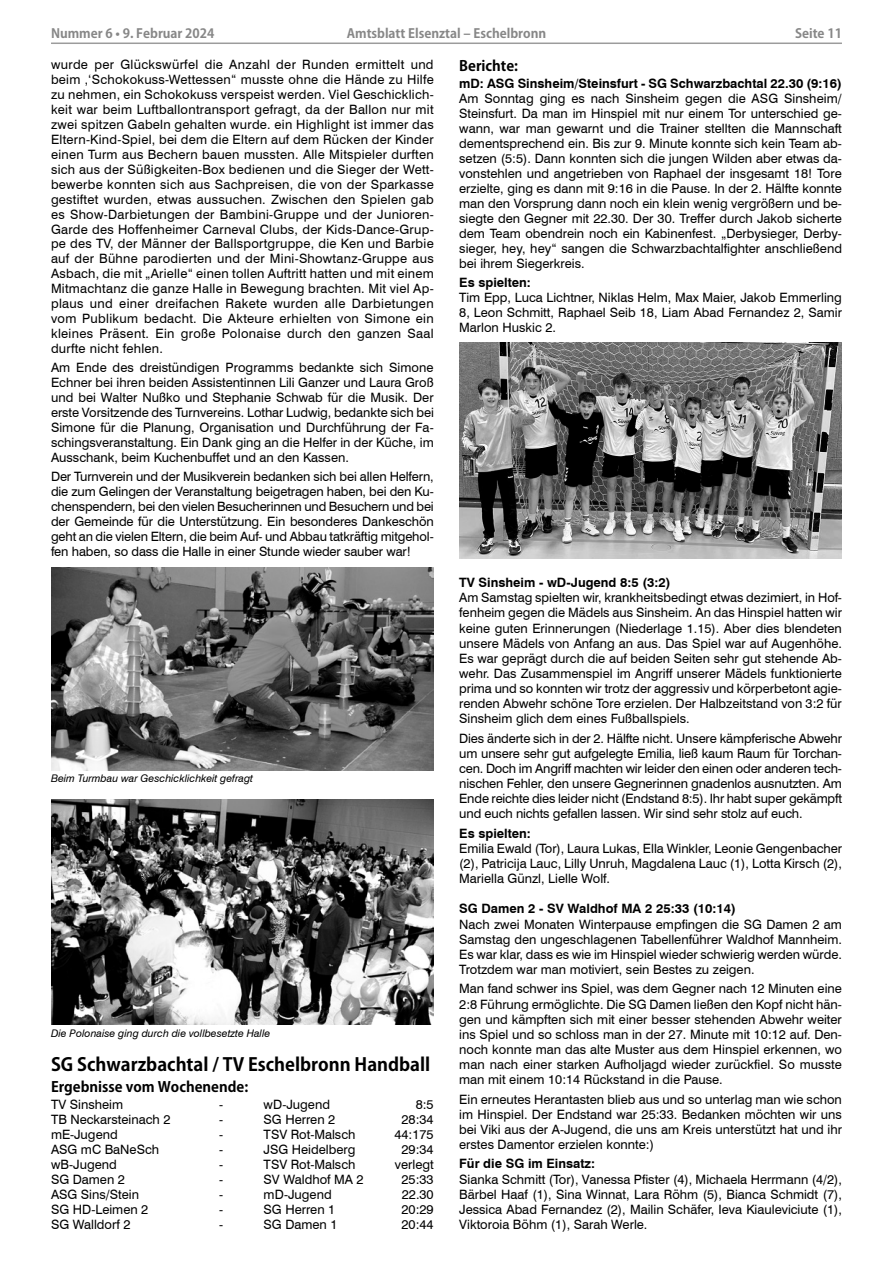
<style>
.page{position:relative;width:893px;height:1263px;background:#fff}
.page>*{position:absolute;margin:0;border:0;box-sizing:border-box;transform-origin:0 0}
.Überschrift2_Kozuka{font:700 18px "Koz Go Pro";color:#000}
.Überschrift_3_Kozuka{font:700 14.25px "Koz Go Pro";color:#000}
.Fließtext_8_5{font:12.9px/15px "Swiss 721 BT";color:#000;text-align:justify}
.Fließtext_8_5-2{font:700 12.9px "Swiss 721 BT";color:#000}
.t1{font:700 12.75px "Koz Go Pro";color:#878787}
.Fließtext_8_5-3{font:italic 10.5px "Swiss 721 BT";color:#000}
</style>
<div class="page">
<hr style="left:51px;top:43px;width:791px;height:1px;background:#9c9c9c">
<img style="left:51px;top:567px;width:383px;height:203px">
<img style="left:51px;top:799px;width:383px;height:225px">
<img style="left:459px;top:343px;width:383px;height:215px">
<p class="t1" style="left:51px;top:25px;width:165px">Nummer 6 • 9. Februar 2024</p>
<p class="t1" style="left:347px;top:25px;width:201px">Amtsblatt Elsenztal – Eschelbronn</p>
<p class="t1" style="left:795px;top:25px;width:48px">Seite 11</p>
<p class="Fließtext_8_5" style="left:51px;top:57px;width:384px">wurde per Glückswürfel die Anzahl der Runden ermittelt und beim ‚‘Schokokuss-Wettessen“ musste ohne die Hände zu Hilfe zu nehmen, ein Schokokuss verspeist werden. Viel Geschicklich&shy;keit war beim Luftballontransport gefragt, da der Ballon nur mit zwei spitzen Gabeln gehalten wurde. ein Highlight ist immer das Eltern-Kind-Spiel, bei dem die Eltern auf dem Rücken der Kinder einen Turm aus Bechern bauen mussten. Alle Mitspieler durften sich aus der Süßigkeiten-Box bedienen und die Sieger der Wett&shy;bewerbe konnten sich aus Sachpreisen, die von der Sparkasse gestiftet wurden, etwas aussuchen. Zwischen den Spielen gab es Show-Darbietungen der Bambini-Gruppe und der Junioren-Garde des Hoffenheimer Carneval Clubs, der Kids-Dance-Grup&shy;pe des TV, der Männer der Ballsportgruppe, die Ken und Barbie auf der Bühne parodierten und der Mini-Showtanz-Gruppe aus Asbach, die mit „Arielle“ einen tollen Auftritt hatten und mit einem Mitmachtanz die ganze Halle in Bewegung brachten. Mit viel Ap&shy;plaus und einer dreifachen Rakete wurden alle Darbietungen vom Publikum bedacht. Die Akteure erhielten von Simone ein kleines Präsent. Ein große Polonaise durch den ganzen Saal durfte nicht fehlen.</p>
<p class="Fließtext_8_5" style="left:51px;top:360px;width:384px">Am Ende des dreistündigen Programms bedankte sich Simone Echner bei ihren beiden Assistentinnen Lili Ganzer und Laura Groß und bei Walter Nußko und Stephanie Schwab für die Musik. Der erste Vorsitzende des Turnvereins. Lothar Ludwig, bedankte sich bei Simone für die Planung, Organisation und Durchführung der Fa&shy;schingsveranstaltung. Ein Dank ging an die Helfer in der Küche, im Ausschank, beim Kuchenbuffet und an den Kassen.</p>
<p class="Fließtext_8_5" style="left:51px;top:468px;width:384px">Der Turnverein und der Musikverein bedanken sich bei allen Helfern, die zum Gelingen der Veranstaltung beigetragen haben, bei den Ku&shy;chenspendern, bei den vielen Besucherinnen und Besuchern und bei der Gemeinde für die Unterstützung. Ein besonderes Dankeschön geht an die vielen Eltern, die beim Auf- und Abbau tatkräftig mitgehol&shy;fen haben, so dass die Halle in einer Stunde wieder sauber war!</p>
<p class="Überschrift_3_Kozuka" style="left:459px;top:57px;width:60px">Berichte:</p>
<p class="Fließtext_8_5-2" style="left:459px;top:75px;width:384px">mD: ASG Sinsheim/Steinsfurt - SG Schwarzbachtal 22.30 (9:16)</p>
<p class="Fließtext_8_5" style="left:459px;top:90px;width:384px">Am Sonntag ging es nach Sinsheim gegen die ASG Sinsheim/ Steinsfurt. Da man im Hinspiel mit nur einem Tor unterschied ge&shy;wann, war man gewarnt und die Trainer stellten die Mannschaft dementsprechend ein. Bis zur 9. Minute konnte sich kein Team ab&shy;setzen (5:5). Dann konnten sich die jungen Wilden aber etwas da&shy;vonstehlen und angetrieben von Raphael der insgesamt 18! Tore erzielte, ging es dann mit 9:16 in die Pause. In der 2. Hälfte konnte man den Vorsprung dann noch ein klein wenig vergrößern und be&shy;siegte den Gegner mit 22.30. Der 30. Treffer durch Jakob sicherte dem Team obendrein noch ein Kabinenfest. „Derbysieger, Derby&shy;sieger, hey, hey“ sangen die Schwarzbachtalfighter anschließend bei ihrem Siegerkreis.</p>
<p class="Fließtext_8_5-2" style="left:459px;top:274px;width:73px">Es spielten:</p>
<p class="Fließtext_8_5" style="left:459px;top:290px;width:384px">Tim Epp, Luca Lichtner, Niklas Helm, Max Maier, Jakob Emmerling 8, Leon Schmitt, Raphael Seib 18, Liam Abad Fernandez 2, Samir Marlon Huskic 2.</p>
<p class="Fließtext_8_5-3" style="left:51px;top:771px;width:203px">Beim Turmbau war Geschicklichkeit gefragt</p>
<p class="Fließtext_8_5-3" style="left:51px;top:1026px;width:221px">Die Polonaise ging durch die vollbesetzte Halle</p>
<p class="Überschrift2_Kozuka" style="left:51px;top:1053px;width:381px">SG Schwarzbachtal / TV Eschelbronn Handball</p>
<p class="Überschrift_3_Kozuka" style="left:51px;top:1078px;width:199px">Ergebnisse vom Wochenende:</p>
<p class="Fließtext_8_5" style="left:51px;top:1097px;width:74px">TV Sinsheim</p>
<p class="Fließtext_8_5" style="left:219px;top:1097px;width:6px">-</p>
<p class="Fließtext_8_5" style="left:264px;top:1097px;width:68px">wD-Jugend</p>
<p class="Fließtext_8_5" style="left:416px;top:1097px;width:19px">8:5</p>
<p class="Fließtext_8_5" style="left:51px;top:1112px;width:121px">TB Neckarsteinach 2</p>
<p class="Fließtext_8_5" style="left:219px;top:1112px;width:6px">-</p>
<p class="Fließtext_8_5" style="left:264px;top:1112px;width:73px">SG Herren 2</p>
<p class="Fließtext_8_5" style="left:402px;top:1112px;width:34px">28:34</p>
<p class="Fließtext_8_5" style="left:51px;top:1127px;width:68px">mE-Jugend</p>
<p class="Fließtext_8_5" style="left:219px;top:1127px;width:6px">-</p>
<p class="Fließtext_8_5" style="left:264px;top:1127px;width:93px">TSV Rot-Malsch</p>
<p class="Fließtext_8_5" style="left:394px;top:1127px;width:41px">44:175</p>
<p class="Fließtext_8_5" style="left:51px;top:1142px;width:110px">ASG mC BaNeSch</p>
<p class="Fließtext_8_5" style="left:219px;top:1142px;width:6px">-</p>
<p class="Fließtext_8_5" style="left:264px;top:1142px;width:93px">JSG Heidelberg</p>
<p class="Fließtext_8_5" style="left:402px;top:1142px;width:34px">29:34</p>
<p class="Fließtext_8_5" style="left:51px;top:1156px;width:67px">wB-Jugend</p>
<p class="Fließtext_8_5" style="left:219px;top:1156px;width:6px">-</p>
<p class="Fließtext_8_5" style="left:264px;top:1156px;width:93px">TSV Rot-Malsch</p>
<p class="Fließtext_8_5" style="left:395px;top:1156px;width:40px">verlegt</p>
<p class="Fließtext_8_5" style="left:51px;top:1171px;width:75px">SG Damen 2</p>
<p class="Fließtext_8_5" style="left:219px;top:1171px;width:6px">-</p>
<p class="Fließtext_8_5" style="left:264px;top:1171px;width:102px">SV Waldhof MA 2</p>
<p class="Fließtext_8_5" style="left:402px;top:1171px;width:34px">25:33</p>
<p class="Fließtext_8_5" style="left:51px;top:1186px;width:89px">ASG Sins/Stein</p>
<p class="Fließtext_8_5" style="left:219px;top:1186px;width:6px">-</p>
<p class="Fließtext_8_5" style="left:264px;top:1186px;width:70px">mD-Jugend</p>
<p class="Fließtext_8_5" style="left:402px;top:1186px;width:33px">22.30</p>
<p class="Fließtext_8_5" style="left:51px;top:1201px;width:99px">SG HD-Leimen 2</p>
<p class="Fließtext_8_5" style="left:219px;top:1201px;width:6px">-</p>
<p class="Fließtext_8_5" style="left:264px;top:1201px;width:73px">SG Herren 1</p>
<p class="Fließtext_8_5" style="left:402px;top:1201px;width:34px">20:29</p>
<p class="Fließtext_8_5" style="left:51px;top:1216px;width:81px">SG Walldorf 2</p>
<p class="Fließtext_8_5" style="left:219px;top:1216px;width:6px">-</p>
<p class="Fließtext_8_5" style="left:264px;top:1216px;width:75px">SG Damen 1</p>
<p class="Fließtext_8_5" style="left:402px;top:1216px;width:34px">20:44</p>
<p class="Fließtext_8_5-2" style="left:459px;top:573px;width:213px">TV Sinsheim - wD-Jugend 8:5 (3:2)</p>
<p class="Fließtext_8_5" style="left:459px;top:589px;width:384px">Am Samstag spielten wir, krankheitsbedingt etwas dezimiert, in Hof&shy;fenheim gegen die Mädels aus Sinsheim. An das Hinspiel hatten wir keine guten Erinnerungen (Niederlage 1.15). Aber dies blendeten unsere Mädels von Anfang an aus. Das Spiel war auf Augenhöhe.<br>Es war geprägt durch die auf beiden Seiten sehr gut stehende Ab&shy;wehr. Das Zusammenspiel im Angriff unserer Mädels funktionierte prima und so konnten wir trotz der aggressiv und körperbetont agie&shy;renden Abwehr schöne Tore erzielen. Der Halbzeitstand von 3:2 für Sinsheim glich dem eines Fußballspiels.</p>
<p class="Fließtext_8_5" style="left:459px;top:730px;width:384px">Dies änderte sich in der 2. Hälfte nicht. Unsere kämpferische Abwehr um unsere sehr gut aufgelegte Emilia, ließ kaum Raum für Torchan&shy;cen. Doch im Angriff machten wir leider den einen oder anderen tech&shy;nischen Fehler, den unsere Gegnerinnen gnadenlos ausnutzten. Am Ende reichte dies leider nicht (Endstand 8:5). Ihr habt super gekämpft und euch nichts gefallen lassen. Wir sind sehr stolz auf euch.</p>
<p class="Fließtext_8_5-2" style="left:459px;top:824px;width:73px">Es spielten:</p>
<p class="Fließtext_8_5" style="left:459px;top:840px;width:384px">Emilia Ewald (Tor), Laura Lukas, Ella Winkler, Leonie Gengenbacher (2), Patricija Lauc, Lilly Unruh, Magdalena Lauc (1), Lotta Kirsch (2), Mariella Günzl, Lielle Wolf.</p>
<p class="Fließtext_8_5-2" style="left:459px;top:900px;width:278px">SG Damen 2 - SV Waldhof MA 2 25:33 (10:14)</p>
<p class="Fließtext_8_5" style="left:459px;top:916px;width:384px">Nach zwei Monaten Winterpause empfingen die SG Damen 2 am Samstag den ungeschlagenen Tabellenführer Waldhof Mannheim.<br>Es war klar, dass es wie im Hinspiel wieder schwierig werden würde.<br>Trotzdem war man motiviert, sein Bestes zu zeigen.</p>
<p class="Fließtext_8_5" style="left:459px;top:981px;width:384px">Man fand schwer ins Spiel, was dem Gegner nach 12 Minuten eine 2:8 Führung ermöglichte. Die SG Damen ließen den Kopf nicht hän&shy;gen und kämpften sich mit einer besser stehenden Abwehr weiter ins Spiel und so schloss man in der 27. Minute mit 10:12 auf. Den&shy;noch konnte man das alte Muster aus dem Hinspiel erkennen, wo man nach einer starken Aufholjagd wieder zurückfiel. So musste man mit einem 10:14 Rückstand in die Pause.</p>
<p class="Fließtext_8_5" style="left:459px;top:1091px;width:384px">Ein erneutes Herantasten blieb aus und so unterlag man wie schon im Hinspiel. Der Endstand war 25:33. Bedanken möchten wir uns bei Viki aus der A-Jugend, die uns am Kreis unterstützt hat und ihr erstes Damentor erzielen konnte:)</p>
<p class="Fließtext_8_5-2" style="left:459px;top:1155px;width:137px">Für die SG im Einsatz:</p>
<p class="Fließtext_8_5" style="left:459px;top:1171px;width:384px">Sianka Schmitt (Tor), Vanessa Pfister (4), Michaela Herrmann (4/2), Bärbel Haaf (1), Sina Winnat, Lara Röhm (5), Bianca Schmidt (7), Jessica Abad Fernandez (2), Mailin Schäfer, Ieva Kiauleviciute (1), Viktoroia Böhm (1), Sarah Werle.</p>
</div>
